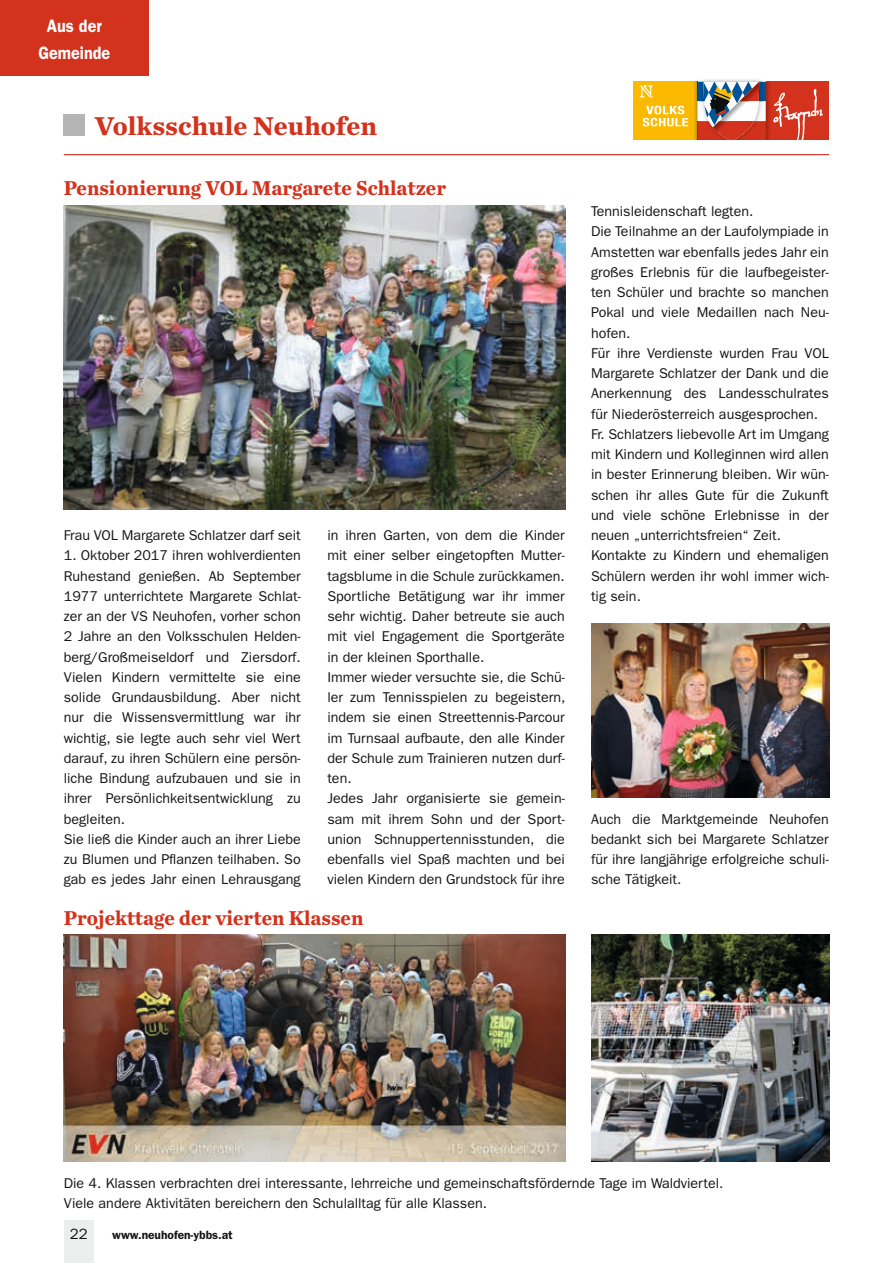
<style>
.page{position:relative;width:893px;height:1263px;background:#fff}
.page>*{position:absolute;margin:0;border:0;box-sizing:border-box;transform-origin:0 0}
.t1{font:700 27px "Chronicle Text G1";color:#d3321c}
.t2{font:700 21px "Chronicle Text G1";color:#d3321c;scale:.96 1}
.t3{font:600 18px/27px "ITC Franklin Gothic Std";color:#fff;text-align:center;scale:.9 1}
.t4{font:15px "ITC Franklin Gothic Std";color:#131413}
.t5{font:14.25px/20.2px "ITC Franklin Gothic Std";color:#131413}
.t6{font:600 12px "ITC Franklin Gothic Std";color:#131413}
</style>
<div class="page">
<div style="left:64px;top:1220px;width:30px;height:43px;background:#eceded"></div>
<div style="left:0;top:0;width:149px;height:75px;background:#d3321c"></div>
<div style="left:64px;top:114px;width:21px;height:21px;background:#b5b5b6"></div>
<hr style="left:64px;top:154px;width:765px;height:1px;background:#d3321c">
<div style="left:765px;top:82px;width:64px;height:58px;background:#d3321c"></div>
<div style="left:633px;top:82px;width:64px;height:58px;background:#fbba00"></div>
<div style="left:697px;top:82px;width:69px;height:20px;background:#005598"></div>
<div style="left:697px;top:121px;width:69px;height:19px;background:#d3321c"></div>
<svg style="left:694px;top:82px;width:3px;height:58px"></svg>
<svg style="left:697px;top:82px;width:1px;height:58px"></svg>
<img style="left:699px;top:79px;width:65px;height:43px">
<svg style="left:704px;top:82px;width:55px;height:58px"></svg>
<svg style="left:765px;top:82px;width:58px;height:58px"></svg>
<svg style="left:640px;top:85px;width:13px;height:12px"></svg>
<svg style="left:643px;top:106px;width:45px;height:20px"></svg>
<img style="left:64px;top:206px;width:502px;height:304px">
<img style="left:64px;top:934px;width:502px;height:227px">
<img style="left:591px;top:934px;width:238px;height:227px">
<img style="left:591px;top:623px;width:238px;height:175px">
<p class="t3" style="left:38px;top:13px;width:81px">Aus der<br>Gemeinde</p>
<h1 class="t1" style="left:95px;top:104px;width:284px">Volksschule Neuhofen</h1>
<h2 class="t2" style="left:64px;top:171px;width:400px">Pensionierung VOL Margarete Schlatzer</h2>
<p class="t5" style="left:64px;top:525px;width:238px">Frau VOL Margarete Schlatzer darf seit</p>
<p class="t5" style="left:64px;top:545px;width:239px">1. Oktober 2017 ihren wohlverdienten Ruhestand genießen. Ab September 1977 unterrichtete Margarete Schlat&shy;zer an der VS Neuhofen, vorher schon 2 Jahre an den Volksschulen Helden&shy;berg/Großmeiseldorf und Ziersdorf.<br>Vielen Kindern vermittelte sie eine solide Grundausbildung. Aber nicht nur die Wissensvermittlung war ihr wichtig, sie legte auch sehr viel Wert darauf, zu ihren Schülern eine persön&shy;liche Bindung aufzubauen und sie in ihrer Persönlichkeitsentwicklung zu begleiten.<br>Sie ließ die Kinder auch an ihrer Liebe zu Blumen und Pflanzen teilhaben. So gab es jedes Jahr einen Lehrausgang</p>
<p class="t5" style="left:327px;top:525px;width:240px">in ihren Garten, von dem die Kinder mit einer selber eingetopften Mutter&shy;tagsblume in die Schule zurückkamen.<br>Sportliche Betätigung war ihr immer sehr wichtig. Daher betreute sie auch mit viel Engagement die Sportgeräte in der kleinen Sporthalle.<br>Immer wieder versuchte sie, die Schü&shy;ler zum Tennisspielen zu begeistern, indem sie einen Streettennis-Parcour im Turnsaal aufbaute, den alle Kinder der Schule zum Trainieren nutzen durf&shy;ten.<br>Jedes Jahr organisierte sie gemein&shy;sam mit ihrem Sohn und der Sport&shy;union Schnuppertennisstunden, die ebenfalls viel Spaß machten und bei vielen Kindern den Grundstock für ihre</p>
<h2 class="t2" style="left:64px;top:901px;width:314px">Projekttage der vierten Klassen</h2>
<p class="t5" style="left:591px;top:201px;width:239px">Tennisleidenschaft legten.<br>Die Teilnahme an der Laufolympiade in Amstetten war ebenfalls jedes Jahr ein großes Erlebnis für die laufbegeister&shy;ten Schüler und brachte so manchen Pokal und viele Medaillen nach Neu&shy;hofen.<br>Für ihre Verdienste wurden Frau VOL Margarete Schlatzer der Dank und die Anerkennung des Landesschulrates für Niederösterreich ausgesprochen.<br>Fr. Schlatzers liebevolle Art im Umgang mit Kindern und Kolleginnen wird allen in bester Erinnerung bleiben. Wir wün&shy;schen ihr alles Gute für die Zukunft und viele schöne Erlebnisse in der neuen „unterrichtsfreien“ Zeit.<br>Kontakte zu Kindern und ehemaligen Schülern werden ihr wohl immer wich&shy;tig sein.</p>
<p class="t5" style="left:591px;top:809px;width:239px;text-align:justify">Auch die Marktgemeinde Neuhofen bedankt sich bei Margarete Schlatzer für ihre langjährige erfolgreiche schuli&shy;sche Tätigkeit.</p>
<p class="t5" style="left:64px;top:1173px;width:661px">Die 4. Klassen verbrachten drei interessante, lehrreiche und gemeinschaftsfördernde Tage im Waldviertel.<br>Viele andere Aktivitäten bereichern den Schulalltag für alle Klassen.</p>
<p class="t4" style="left:70px;top:1226px;width:19px">22</p>
<p class="t6" style="left:112px;top:1228px;width:122px">www.neuhofen-ybbs.at</p>
</div>
